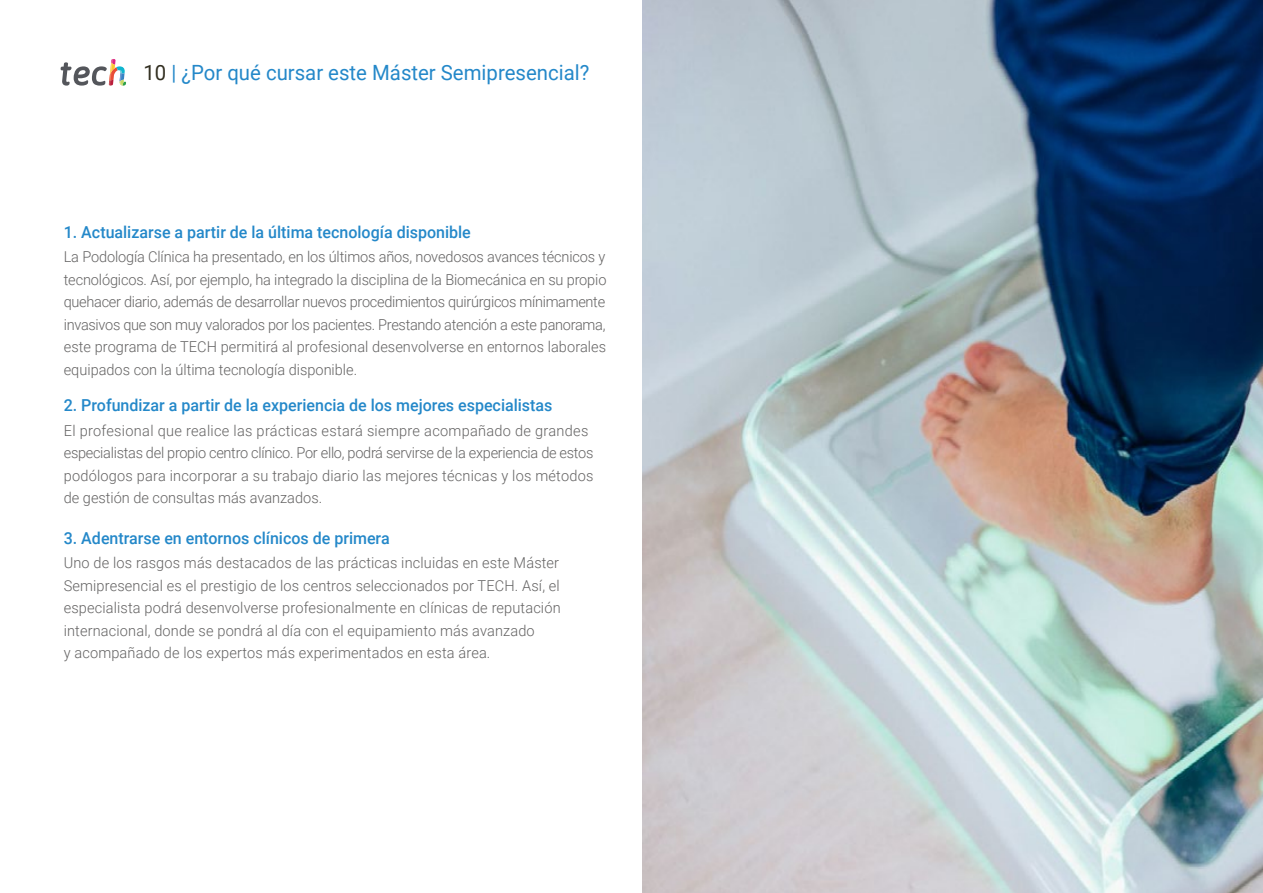
<style>
.page{position:relative;width:1263px;height:893px;background:#fff}
.page>*{position:absolute;margin:0;border:0;box-sizing:border-box;transform-origin:0 0}
.t1{font:21px "Roboto";color:#2488c9}
.t2{font:500 16.5px "Roboto";color:#2488c9}
.t3{font:300 15px/22.5px "Roboto";letter-spacing:.01em;color:#646363}
.s1{color:#312e20}
</style>
<div class="page">
<svg style="left:61px;top:59px;width:65px;height:27px"></svg>
<img style="left:642px;top:0;width:621px;height:893px">
<h1 class="t1" style="left:144px;top:57px;width:447px"><span class="s1">10</span> | ¿Por qué cursar este Máster Semipresencial?</h1>
<p class="t2" style="left:64px;top:220px;width:408px">1. Actualizarse a partir de la última tecnología disponible</p>
<p class="t3" style="left:64px;top:245px;width:544px;text-align:justify">La Podología Clínica ha presentado, en los últimos años, novedosos avances técnicos y tecnológicos. Así, por ejemplo, ha integrado la disciplina de la Biomecánica en su propio quehacer diario, además de desarrollar nuevos procedimientos quirúrgicos mínimamente invasivos que son muy valorados por los pacientes. Prestando atención a este panorama, este programa de TECH permitirá al profesional desenvolverse en entornos laborales equipados con la última tecnología disponible.</p>
<p class="t2" style="left:64px;top:394px;width:490px">2. Profundizar a partir de la experiencia de los mejores especialistas</p>
<p class="t3" style="left:64px;top:419px;width:531px">El profesional que realice las prácticas estará siempre acompañado de grandes especialistas del propio centro clínico. Por ello, podrá servirse de la experiencia de estos podólogos para incorporar a su trabajo diario las mejores técnicas y los métodos de gestión de consultas más avanzados.</p>
<p class="t2" style="left:64px;top:526px;width:327px">3. Adentrarse en entornos clínicos de primera</p>
<p class="t3" style="left:64px;top:551px;width:498px">Uno de los rasgos más destacados de las prácticas incluidas en este Máster Semipresencial es el prestigio de los centros seleccionados por TECH. Así, el especialista podrá desenvolverse profesionalmente en clínicas de reputación internacional, donde se pondrá al día con el equipamiento más avanzado<br>y acompañado de los expertos más experimentados en esta área.</p>
</div>
